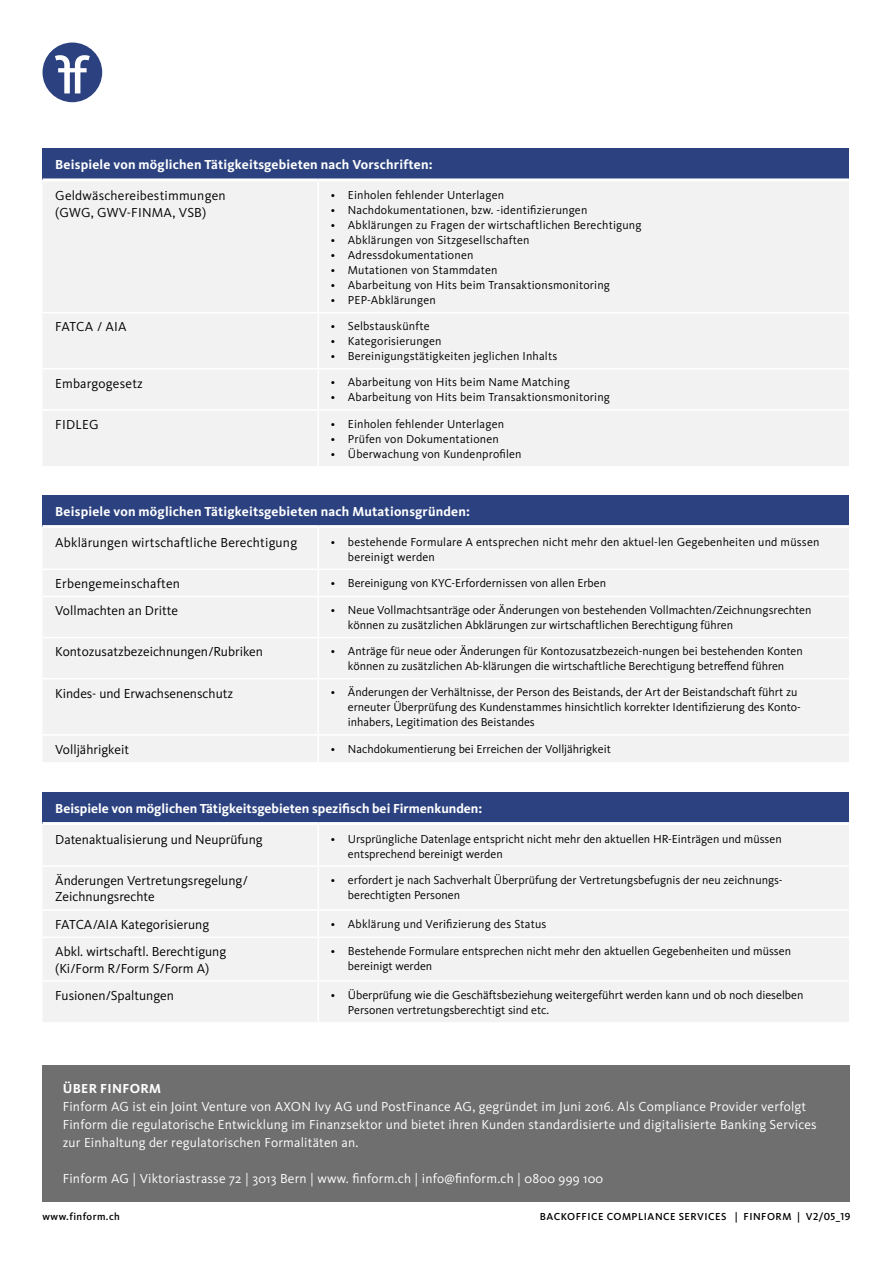
<style>
.page{position:relative;width:893px;height:1263px;background:#fff}
.page>*{position:absolute;margin:0;border:0;box-sizing:border-box;transform-origin:0 0}
.t1{font:13.5px/16.5px "Kievit Pro";color:#000}
.t2{font:13.5px/18px "Kievit Pro";letter-spacing:.015em;color:#fff}
.t3{font:700 13.5px "Kievit Pro";letter-spacing:.015em;color:#fff}
.t4{font:12px/15px "Kievit Pro";color:#000}
.t5{font:500 10.5px "Kievit Pro";letter-spacing:.05em;color:#000}
</style>
<div class="page">
<div style="left:43px;top:43px;width:59px;height:59px;background:#2c4280;border-radius:50%"></div>
<svg style="left:55px;top:55px;width:35px;height:38px"></svg>
<div style="left:43px;top:1065px;width:807px;height:137px;background:#706f6f"></div>
<div style="left:43px;top:149px;width:806px;height:31px;background:#2c4280"></div>
<div style="left:43px;top:182px;width:806px;height:284px;background:#f2f2f2"></div>
<hr style="left:317px;top:181px;width:2px;height:131px;background:#fff">
<hr style="left:43px;top:312px;width:275px;height:1px;background:#fff">
<hr style="left:318px;top:312px;width:531px;height:1px;background:#fff">
<hr style="left:317px;top:313px;width:2px;height:55px;background:#fff">
<hr style="left:43px;top:368px;width:275px;height:1px;background:#fff">
<hr style="left:318px;top:368px;width:531px;height:1px;background:#fff">
<hr style="left:317px;top:369px;width:2px;height:40px;background:#fff">
<hr style="left:43px;top:409px;width:275px;height:2px;background:#fff">
<hr style="left:318px;top:409px;width:531px;height:2px;background:#fff">
<hr style="left:317px;top:411px;width:2px;height:55px;background:#fff">
<hr style="left:43px;top:178px;width:275px;height:3px;background:#fff">
<hr style="left:318px;top:178px;width:531px;height:3px;background:#fff">
<div style="left:43px;top:495px;width:806px;height:32px;background:#2c4280"></div>
<div style="left:43px;top:528px;width:806px;height:234px;background:#f2f2f2"></div>
<hr style="left:43px;top:525px;width:275px;height:3px;background:#fff">
<hr style="left:318px;top:525px;width:531px;height:3px;background:#fff">
<hr style="left:317px;top:528px;width:2px;height:40px;background:#fff">
<hr style="left:43px;top:568px;width:275px;height:2px;background:#fff">
<hr style="left:318px;top:568px;width:531px;height:2px;background:#fff">
<hr style="left:317px;top:570px;width:2px;height:26px;background:#fff">
<hr style="left:43px;top:596px;width:275px;height:1px;background:#fff">
<hr style="left:318px;top:596px;width:531px;height:1px;background:#fff">
<hr style="left:317px;top:597px;width:2px;height:40px;background:#fff">
<hr style="left:43px;top:637px;width:275px;height:1px;background:#fff">
<hr style="left:318px;top:637px;width:531px;height:1px;background:#fff">
<hr style="left:317px;top:638px;width:2px;height:40px;background:#fff">
<hr style="left:43px;top:678px;width:275px;height:1px;background:#fff">
<hr style="left:318px;top:678px;width:531px;height:1px;background:#fff">
<hr style="left:317px;top:679px;width:2px;height:55px;background:#fff">
<hr style="left:43px;top:734px;width:275px;height:2px;background:#fff">
<hr style="left:318px;top:734px;width:531px;height:2px;background:#fff">
<hr style="left:317px;top:736px;width:2px;height:26px;background:#fff">
<div style="left:43px;top:792px;width:806px;height:31px;background:#2c4280"></div>
<div style="left:43px;top:825px;width:806px;height:197px;background:#f2f2f2"></div>
<hr style="left:43px;top:822px;width:275px;height:3px;background:#fff">
<hr style="left:318px;top:822px;width:531px;height:3px;background:#fff">
<hr style="left:317px;top:825px;width:2px;height:40px;background:#fff">
<hr style="left:43px;top:865px;width:275px;height:2px;background:#fff">
<hr style="left:318px;top:865px;width:531px;height:2px;background:#fff">
<hr style="left:317px;top:867px;width:2px;height:42px;background:#fff">
<hr style="left:43px;top:909px;width:275px;height:2px;background:#fff">
<hr style="left:318px;top:909px;width:531px;height:2px;background:#fff">
<hr style="left:317px;top:911px;width:2px;height:25px;background:#fff">
<hr style="left:43px;top:936px;width:275px;height:2px;background:#fff">
<hr style="left:318px;top:936px;width:531px;height:2px;background:#fff">
<hr style="left:317px;top:938px;width:2px;height:42px;background:#fff">
<hr style="left:43px;top:980px;width:275px;height:2px;background:#fff">
<hr style="left:318px;top:980px;width:531px;height:2px;background:#fff">
<hr style="left:317px;top:982px;width:2px;height:40px;background:#fff">
<p class="t3" style="left:55px;top:157px;width:379px">Beispiele von möglichen Tätigkeitsgebieten nach Vorschriften:</p>
<p class="t1" style="left:55px;top:187px;width:172px">Geldwäschereibestimmungen (GWG, GWV-FINMA, VSB)</p>
<p class="t4" style="left:331px;top:188px;width:175px">• Einholen fehlender Unterlagen</p>
<p class="t4" style="left:331px;top:203px;width:258px">• Nachdokumentationen, bzw. -identifizierungen</p>
<p class="t4" style="left:331px;top:218px;width:312px">• Abklärungen zu Fragen der wirtschaftlichen Berechtigung</p>
<p class="t4" style="left:331px;top:233px;width:200px">• Abklärungen von Sitzgesellschaften</p>
<p class="t4" style="left:331px;top:248px;width:144px">• Adressdokumentationen</p>
<p class="t4" style="left:331px;top:263px;width:168px">• Mutationen von Stammdaten</p>
<p class="t4" style="left:331px;top:278px;width:281px">• Abarbeitung von Hits beim Transaktionsmonitoring</p>
<p class="t4" style="left:331px;top:293px;width:106px">• PEP-Abklärungen</p>
<p class="t1" style="left:55px;top:319px;width:73px">FATCA / AIA</p>
<p class="t4" style="left:331px;top:319px;width:100px">• Selbstauskünfte</p>
<p class="t4" style="left:331px;top:334px;width:112px">• Kategorisierungen</p>
<p class="t4" style="left:331px;top:349px;width:228px">• Bereinigungstätigkeiten jeglichen Inhalts</p>
<p class="t1" style="left:55px;top:375px;width:89px">Embargogesetz</p>
<p class="t4" style="left:331px;top:375px;width:240px">• Abarbeitung von Hits beim Name Matching</p>
<p class="t4" style="left:331px;top:390px;width:281px">• Abarbeitung von Hits beim Transaktionsmonitoring</p>
<p class="t1" style="left:55px;top:416px;width:45px">FIDLEG</p>
<p class="t4" style="left:331px;top:416px;width:175px">• Einholen fehlender Unterlagen</p>
<p class="t4" style="left:331px;top:431px;width:169px">• Prüfen von Dokumentationen</p>
<p class="t4" style="left:331px;top:446px;width:192px">• Überwachung von Kundenprofilen</p>
<p class="t3" style="left:55px;top:503px;width:416px">Beispiele von möglichen Tätigkeitsgebieten nach Mutationsgründen:</p>
<p class="t1" style="left:55px;top:534px;width:243px">Abklärungen wirtschaftliche Berechtigung</p>
<p class="t4" style="left:348px;top:534px;width:473px;text-indent:-17px">• bestehende Formulare A entsprechen nicht mehr den aktuel-len Gegebenheiten und müssen bereinigt werden</p>
<p class="t1" style="left:55px;top:575px;width:126px">Erbengemeinschaften</p>
<p class="t4" style="left:331px;top:575px;width:277px">• Bereinigung von KYC-Erfordernissen von allen Erben</p>
<p class="t1" style="left:55px;top:602px;width:124px">Vollmachten an Dritte</p>
<p class="t4" style="left:348px;top:602px;width:465px;text-indent:-17px">• Neue Vollmachtsanträge oder Änderungen von bestehenden Vollmachten/Zeichnungsrechten können zu zusätzlichen Abklärungen zur wirtschaftlichen Berechtigung führen</p>
<p class="t1" style="left:55px;top:643px;width:209px">Kontozusatzbezeichnungen/Rubriken</p>
<p class="t4" style="left:331px;top:644px;width:473px;text-align:center">• Anträge für neue oder Änderungen für Kontozusatzbezeich-nungen bei bestehenden Konten können zu zusätzlichen Ab-klärungen die wirtschaftliche Berechtigung betreffend führen</p>
<p class="t1" style="left:55px;top:685px;width:179px">Kindes- und Erwachsenenschutz</p>
<p class="t4" style="left:348px;top:685px;width:454px;text-indent:-17px">• Änderungen der Verhältnisse, der Person des Beistands, der Art der Beistandschaft führt zu erneuter Überprüfung des Kundenstammes hinsichtlich korrekter Identifizierung des Konto&shy;inhabers, Legitimation des Beistandes</p>
<p class="t1" style="left:55px;top:741px;width:75px">Volljährigkeit</p>
<p class="t4" style="left:331px;top:741px;width:281px">• Nachdokumentierung bei Erreichen der Volljährigkeit</p>
<p class="t3" style="left:55px;top:800px;width:429px">Beispiele von möglichen Tätigkeitsgebieten spezifisch bei Firmenkunden:</p>
<p class="t1" style="left:55px;top:831px;width:209px">Datenaktualisierung und Neuprüfung</p>
<p class="t4" style="left:348px;top:831px;width:435px;text-indent:-17px">• Ursprüngliche Datenlage entspricht nicht mehr den aktuellen HR-Einträgen und müssen entsprechend bereinigt werden</p>
<p class="t1" style="left:55px;top:872px;width:194px">Änderungen Vertretungsregelung/<br>Zeichnungsrechte</p>
<p class="t4" style="left:348px;top:872px;width:436px;text-indent:-17px">• erfordert je nach Sachverhalt Überprüfung der Vertretungsbefugnis der neu zeichnungs&shy;berechtigten Personen</p>
<p class="t1" style="left:55px;top:916px;width:156px">FATCA/AIA Kategorisierung</p>
<p class="t4" style="left:331px;top:916px;width:217px">• Abklärung und Verifizierung des Status</p>
<p class="t1" style="left:55px;top:943px;width:172px">Abkl. wirtschaftl. Berechtigung (Ki/Form R/Form S/Form A)</p>
<p class="t4" style="left:348px;top:943px;width:445px;text-indent:-17px">• Bestehende Formulare entsprechen nicht mehr den aktuellen Gegebenheiten und müssen bereinigt werden</p>
<p class="t1" style="left:55px;top:987px;width:120px">Fusionen/Spaltungen</p>
<p class="t4" style="left:348px;top:987px;width:457px;text-indent:-17px">• Überprüfung wie die Geschäftsbeziehung weitergeführt werden kann und ob noch dieselben<br>Personen vertretungsberechtigt sind etc.</p>
<p class="t3" style="left:63px;top:1080px;width:100px">ÜBER FINFORM</p>
<p class="t2" style="left:63px;top:1097px;width:755px">Finform AG ist ein Joint Venture von AXON Ivy AG und PostFinance AG, gegründet im Juni 2016. Als Compliance Provider verfolgt<br>Finform die regulatorische Entwicklung im Finanzsektor und bietet ihren Kunden standardisierte und digitalisierte Banking Services zur Einhaltung der regulatorischen Formalitäten an.</p>
<p class="t2" style="left:63px;top:1169px;width:542px">Finform AG | Viktoriastrasse 72 | 3013 Bern | www. finform.ch | info@finform.ch | 0800 999 100</p>
<p class="t5" style="left:43px;top:1211px;width:79px">www.finform.ch</p>
<p class="t5" style="left:540px;top:1211px;width:312px">BACKOFFICE COMPLIANCE SERVICES | FINFORM | V2/05_19</p>
</div>
